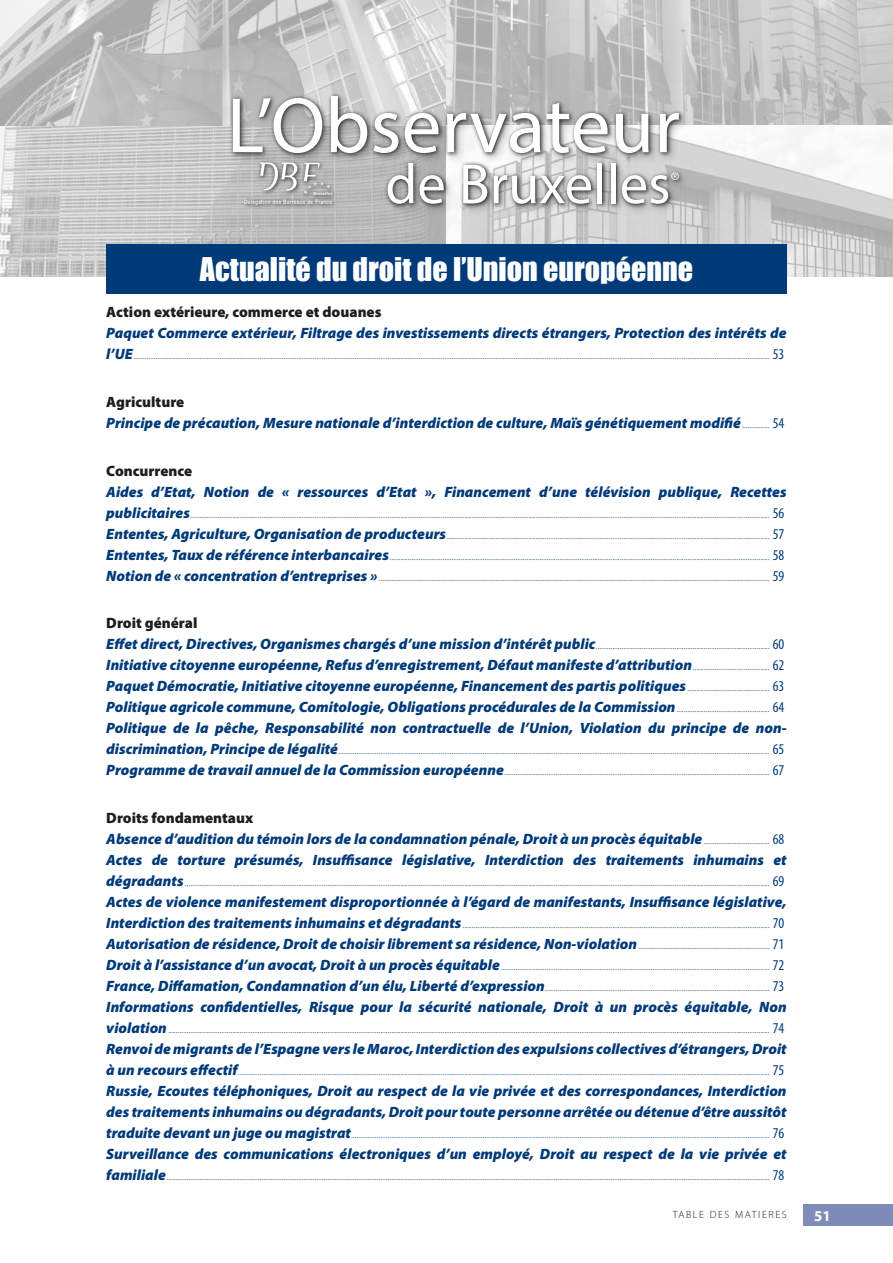
<style>
.page{position:relative;width:893px;height:1263px;background:#fff}
.page>*{position:absolute;margin:0;border:0;box-sizing:border-box;transform-origin:0 0}
.t1{font:79.2px "Myriad Pro";color:#fff}
.t2{font:56.55px "Myriad Pro";color:#fff}
.t3{font:30px "Impact";color:#fff}
.t4{font:22.65px "Myriad Pro";color:#fff}
.t5{font:italic 900 15px/21px "Myriad Pro";color:#003a79}
.t6{font:900 15px "Myriad Pro";color:#1d1d1b}
.t7{font:700 15px "Myriad Pro";color:#fff}
.t8{font:300 10.5px/21px "Myriad Pro";color:#003a79}
.t9{font:300 10.5px "Myriad Pro";letter-spacing:.15em;color:#1d1d1b}
.t10{font:500 6.15px "Helvetica Neue LT Std";letter-spacing:.05em;color:#fff;scale:.8 1}
.t11{font:italic 700 4.35px "Myriad Pro";letter-spacing:.05em;color:#fff}
.s1{font-weight:900;font-style:italic;font-size:15px}
.s2{font-weight:400;font-stretch:condensed;font-size:15px}
.s3{font-style:normal;color:#1d1d1b}
.s4{font-weight:300;font-style:normal;font-size:10.5px}
.s5{font-weight:400;font-style:normal;font-stretch:condensed}
</style>
<div class="page">
<img style="left:0;top:0;width:893px;height:276px">
<div style="left:229px;top:92px;width:462px;height:124px;background:#1d1d1b;opacity:.3"></div>
<img style="left:281px;top:162px;width:16px;height:29px">
<div style="left:106px;top:244px;width:681px;height:50px;background:#003a79"></div>
<div style="left:804px;top:1205px;width:89px;height:21px;background:#7f8cb9"></div>
<h1 class="t1" style="left:227px;top:77px;width:455px">L’Observateur</h1>
<h2 class="t2" style="left:385px;top:149px;width:287px">de Bruxelles</h2>
<h3 class="t4" style="left:671px;top:167px;width:11px">®</h3>
<p class="t11" style="left:313px;top:191px;width:20px">Bruxelles</p>
<p class="t10" style="left:244px;top:198px;width:112px">Délégation des Barreaux de France</p>
<h3 class="t3" style="left:200px;top:251px;width:495px">Actualité du droit de l’Union européenne</h3>
<h3 class="t6" style="left:106px;top:304px;width:277px">Action extérieure, commerce et douanes</h3>
<h3 class="t5" style="left:106px;top:323px;width:682px">Paquet Commerce extérieur, Filtrage des investissements directs étrangers, Protection des intérêts de</h3>
<p class="t8" style="left:106px;top:346px;width:680px"><span class="s1">l’UE</span>............................................................................................................................................................................................................................................................................................................................................................ <span class="s2">53</span></p>
<h3 class="t5" style="left:106px;top:392px;width:679px"><span class="s3">Agriculture<br></span>Principe de précaution, Mesure nationale d’interdiction de culture, Maïs génétiquement modifié<span class="s4">...............</span> <span class="s5">54</span></h3>
<h3 class="t6" style="left:106px;top:462px;width:87px">Concurrence</h3>
<h3 class="t5" style="left:106px;top:481px;width:682px">Aides d’Etat, Notion de « ressources d’Etat », Financement d’une télévision publique, Recettes</h3>
<p class="t8" style="left:106px;top:504px;width:679px;text-align:justify"><span class="s1">publicitaires</span>............................................................................................................................................................................................................................................................................................................................. <span class="s2">56<br></span><span class="s1">Ententes, Agriculture, Organisation de producteurs</span>................................................................................................................................................................................. <span class="s2">57<br></span><span class="s1">Ententes, Taux de référence interbancaires</span>................................................................................................................................................................................................................ <span class="s2">58<br></span><span class="s1">Notion de « concentration d’entreprises »</span>...................................................................................................................................................................................................................... <span class="s2">59</span></p>
<h3 class="t6" style="left:106px;top:614px;width:93px">Droit général</h3>
<p class="t8" style="left:106px;top:635px;width:679px"><span class="s1">Effet direct, Directives, Organismes chargés d’une mission d’intérêt public</span>............................................................................................... <span class="s2">60</span></p>
<p class="t5" style="left:106px;top:655px;width:682px">Initiative citoyenne européenne, Refus d’enregistrement, Défaut manifeste d’attribution<span class="s4">..........................................</span> <span class="s5">62<br></span>Paquet Démocratie, Initiative citoyenne européenne, Financement des partis politiques<span class="s4">.............................................</span> <span class="s5">63<br></span>Politique agricole commune, Comitologie, Obligations procédurales de la Commission<span class="s4">...................................................</span> <span class="s5">64<br></span>Politique de la pêche, Responsabilité non contractuelle de l’Union, Violation du principe de non-</p>
<p class="t8" style="left:106px;top:740px;width:679px"><span class="s1">discrimination, Principe de légalité</span>............................................................................................................................................................................................................................................ <span class="s2">65<br></span><span class="s1">Programme de travail annuel de la Commission européenne</span>................................................................................................................................................. <span class="s2">67</span></p>
<p class="t5" style="left:106px;top:807px;width:682px"><span class="s3">Droits fondamentaux<br></span>Absence d’audition du témoin lors de la condamnation pénale, Droit à un procès équitable<span class="s4">....................................</span> <span class="s5">68<br></span>Actes de torture présumés, Insuffisance législative, Interdiction des traitements inhumains et</p>
<p class="t8" style="left:106px;top:872px;width:679px"><span class="s1">dégradants</span>................................................................................................................................................................................................................................................................................................................................ <span class="s2">69</span></p>
<h3 class="t5" style="left:106px;top:891px;width:682px">Actes de violence manifestement disproportionnée à l’égard de manifestants, Insuffisance législative,</h3>
<p class="t8" style="left:106px;top:914px;width:679px"><span class="s1">Interdiction des traitements inhumains et dégradants</span>........................................................................................................................................................................ <span class="s2">70</span></p>
<h3 class="t5" style="left:106px;top:933px;width:679px">Autorisation de résidence, Droit de choisir librement sa résidence, Non-violation<span class="s4">........................................................................</span> <span class="s5">71</span></h3>
<p class="t8" style="left:106px;top:956px;width:679px"><span class="s1">Droit à l’assistance d’un avocat, Droit à un procès équitable</span>................................................................................................................................................... <span class="s2">72<br></span><span class="s1">France, Diffamation, Condamnation d’un élu, Liberté d’expression</span>........................................................................................................................... <span class="s2">73</span></p>
<h3 class="t5" style="left:106px;top:996px;width:682px">Informations confidentielles, Risque pour la sécurité nationale, Droit à un procès équitable, Non</h3>
<p class="t8" style="left:106px;top:1019px;width:679px"><span class="s1">violation</span>......................................................................................................................................................................................................................................................................................................................................... <span class="s2">74</span></p>
<h3 class="t5" style="left:106px;top:1038px;width:682px">Renvoi de migrants de l’Espagne vers le Maroc, Interdiction des expulsions collectives d’étrangers, Droit</h3>
<p class="t8" style="left:106px;top:1061px;width:679px"><span class="s1">à un recours effectif</span>................................................................................................................................................................................................................................................................................................... <span class="s2">75</span></p>
<h3 class="t5" style="left:106px;top:1080px;width:682px">Russie, Ecoutes téléphoniques, Droit au respect de la vie privée et des correspondances, Interdiction des traitements inhumains ou dégradants, Droit pour toute personne arrêtée ou détenue d’être aussitôt</h3>
<p class="t8" style="left:106px;top:1124px;width:679px"><span class="s1">traduite devant un juge ou magistrat</span>..................................................................................................................................................................................................................................... <span class="s2">76</span></p>
<h3 class="t5" style="left:106px;top:1143px;width:682px">Surveillance des communications électroniques d’un employé, Droit au respect de la vie privée et</h3>
<p class="t8" style="left:106px;top:1166px;width:679px"><span class="s1">familiale</span>.......................................................................................................................................................................................................................................................................................................................................... <span class="s2">78</span></p>
<p class="t9" style="left:673px;top:1209px;width:115px">TABLE DES MATIERES</p>
<h3 class="t7" style="left:814px;top:1206px;width:18px">51</h3>
</div>
